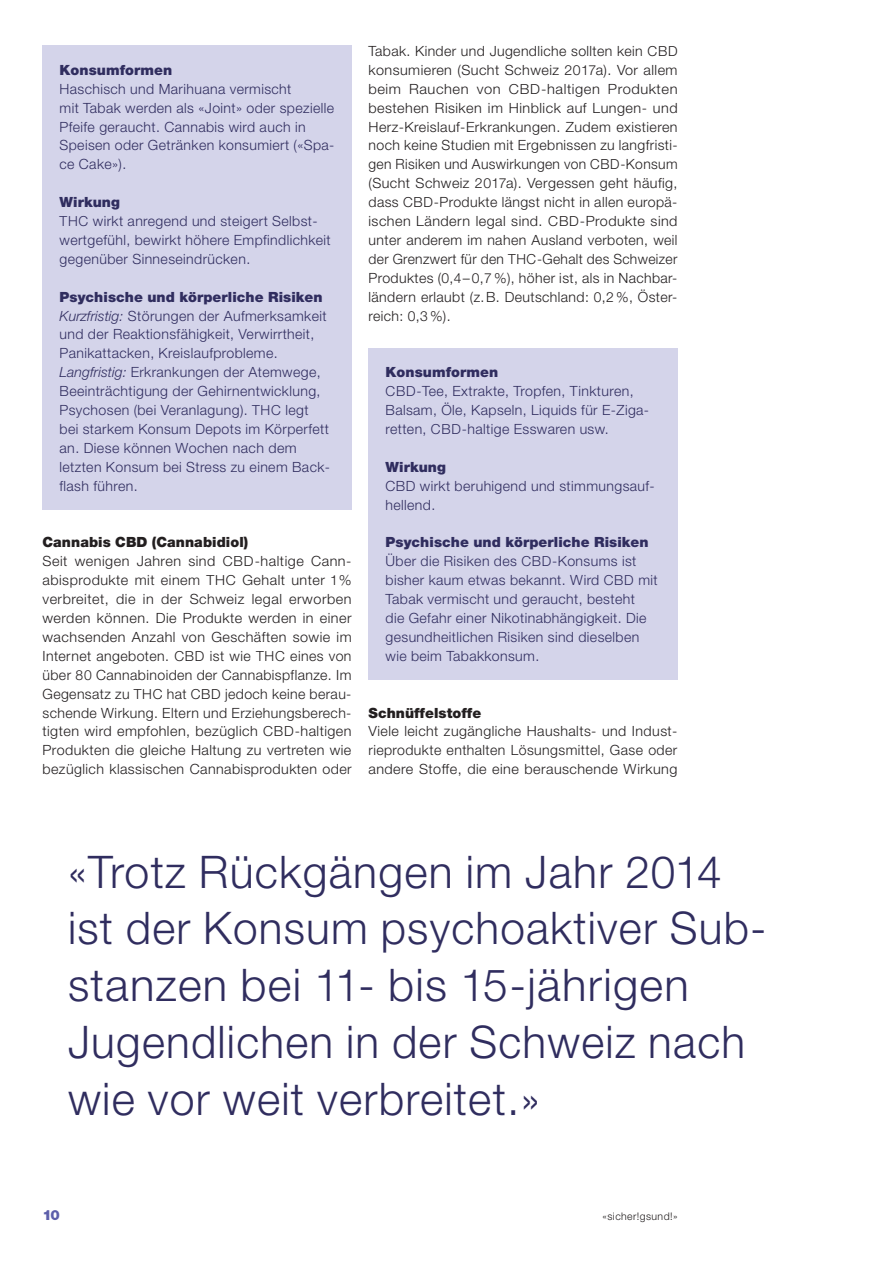
<style>
.page{position:relative;width:893px;height:1263px;background:#fff}
.page>*{position:absolute;margin:0;border:0;box-sizing:border-box;transform-origin:0 0}
.t1{font:300 45px/56.7px "Helvetica Neue LT Std";letter-spacing:.03em;color:#302d5f}
.t2{font:300 14.1px/18.9px "Helvetica Neue LT Std";letter-spacing:.03em;color:#231f20;text-align:justify}
.t3{font:300 14.1px/18.9px "Helvetica Neue LT Std";letter-spacing:.03em;color:#302d5f}
.t4{font:900 14.1px "Helvetica Neue LT Std";letter-spacing:.005em;color:#302d5f}
.t5{font:900 14.1px "Helvetica Neue LT Std";letter-spacing:.005em;color:#231f20}
.t6{font:900 14.1px "Helvetica Neue LT Std";color:#5d5faa}
.t7{font:300 10.5px "Helvetica Neue LT Std";letter-spacing:.04em;color:#231f20}
.s1{font-weight:900}
.s2{font-size:13.8px}
.s3{font-style:italic}
.s4{font-size:44.7px}
</style>
<div class="page">
<div style="left:369px;top:349px;width:308px;height:331px;background:#d4d4ea"></div>
<div style="left:43px;top:45px;width:308px;height:465px;background:#d4d4ea"></div>
<p class="t4" style="left:60px;top:61px;width:114px">Konsumformen</p>
<p class="t3" style="left:60px;top:79px;width:276px">Haschisch und Marihuana vermischt<br>mit Tabak werden als «Joint» oder spezielle Pfeife geraucht. Cannabis wird auch in Speisen oder Getränken konsumiert («Spa&shy;ce Cake»).</p>
<p class="t3" style="left:60px;top:192px;width:273px"><span class="s1">Wirkung<br></span><span class="s2">THC</span> wirkt anregend und steigert Selbst&shy;wertgefühl, bewirkt höhere Empfindlichkeit gegenüber Sinneseindrücken.</p>
<p class="t3" style="left:60px;top:287px;width:272px"><span class="s1">Psychische und körperliche Risiken </span><span class="s3">Kurzfristig:</span> Störungen der Aufmerksamkeit und der Reaktionsfähigkeit, Verwirrtheit, Panikattacken, Kreislaufprobleme.<br><span class="s3">Langfristig:</span> Erkrankungen der Atemwege, Beeinträchtigung der Gehirnentwicklung, Psychosen (bei Veranlagung). <span class="s2">THC</span> legt bei starkem Konsum Depots im Körperfett an. Diese können Wochen nach dem letzten Konsum bei Stress zu einem Back&shy;flash führen.</p>
<p class="t2" style="left:43px;top:533px;width:311px;text-align:left"><span class="s1">Cannabis CBD (Cannabidiol)<br></span>Seit wenigen Jahren sind <span class="s2">CBD</span>-haltige Cann&shy;abisprodukte mit einem <span class="s2">THC</span> Gehalt unter <span class="s2">1</span>% verbreitet, die in der Schweiz legal erworben werden können. Die Produkte werden in einer wachsenden Anzahl von Geschäften sowie im Internet angeboten. <span class="s2">CBD</span> ist wie <span class="s2">THC</span> eines von über <span class="s2">80</span> Cannabinoiden der Cannabispflanze. Im Gegensatz zu <span class="s2">THC</span> hat <span class="s2">CBD</span> jedoch keine berau&shy;schende Wirkung. Eltern und Erziehungsberech&shy;tigten wird empfohlen, bezüglich <span class="s2">CBD</span>-haltigen Produkten die gleiche Haltung zu vertreten wie bezüglich klassischen Cannabisprodukten oder</p>
<p class="t2" style="left:369px;top:41px;width:311px">Tabak. Kinder und Jugendliche sollten kein <span class="s2">CBD </span>konsumieren (Sucht Schweiz <span class="s2">2017</span>a). Vor allem beim Rauchen von <span class="s2">CBD</span>-haltigen Produkten bestehen Risiken im Hinblick auf Lungen- und Herz-Kreislauf-Erkrankungen. Zudem existieren noch keine Studien mit Ergebnissen zu langfristi&shy;gen Risiken und Auswirkungen von <span class="s2">CBD</span>-Konsum (Sucht Schweiz <span class="s2">2017</span>a). Vergessen geht häufig, dass <span class="s2">CBD</span>-Produkte längst nicht in allen europä&shy;ischen Ländern legal sind. <span class="s2">CBD</span>-Produkte sind unter anderem im nahen Ausland verboten, weil der Grenzwert für den <span class="s2">THC</span>-Gehalt des Schweizer Produktes (<span class="s2">0</span>,<span class="s2">4</span>– <span class="s2">0</span>,<span class="s2">7</span> %), höher ist, als in Nachbar&shy;ländern erlaubt (z.B. Deutschland: <span class="s2">0</span>,<span class="s2">2</span> %, Öster&shy;reich: <span class="s2">0</span>,<span class="s2">3</span> %).</p>
<p class="t3" style="left:386px;top:362px;width:265px"><span class="s1">Konsumformen<br></span><span class="s2">CBD</span>-Tee, Extrakte, Tropfen, Tinkturen, Balsam, Öle, Kapseln, Liquids für E-Ziga&shy;retten, <span class="s2">CBD</span>-haltige Esswaren usw.</p>
<p class="t4" style="left:386px;top:458px;width:62px">Wirkung</p>
<p class="t3" style="left:386px;top:476px;width:271px">CBD wirkt beruhigend und stimmungsauf&shy;hellend.</p>
<p class="t3" style="left:386px;top:533px;width:274px"><span class="s1">Psychische und körperliche Risiken </span>Über die Risiken des <span class="s2">CBD</span>-Konsums ist bisher kaum etwas bekannt. Wird <span class="s2">CBD</span> mit Tabak vermischt und geraucht, besteht<br>die Gefahr einer Nikotinabhängigkeit. Die gesundheitlichen Risiken sind dieselben wie beim Tabakkonsum.</p>
<p class="t5" style="left:369px;top:704px;width:114px">Schnüffelstoffe</p>
<p class="t2" style="left:369px;top:722px;width:310px">Viele leicht zugängliche Haushalts- und Indust&shy;rieprodukte enthalten Lösungsmittel, Gase oder andere Stoffe, die eine berauschende Wirkung</p>
<h1 class="t1" style="left:68px;top:842px;width:700px">«Trotz Rückgängen im Jahr <span class="s4">2014 </span>ist der Konsum psychoaktiver Sub&shy;stanzen bei <span class="s4">11</span>- bis <span class="s4">15</span>-jährigen<br>Jugendlichen in der Schweiz nach wie vor weit verbreitet.»</h1>
<p class="t6" style="left:43px;top:1207px;width:19px">10</p>
<p class="t7" style="left:603px;top:1210px;width:76px">«sicher!gsund!»</p>
</div>
